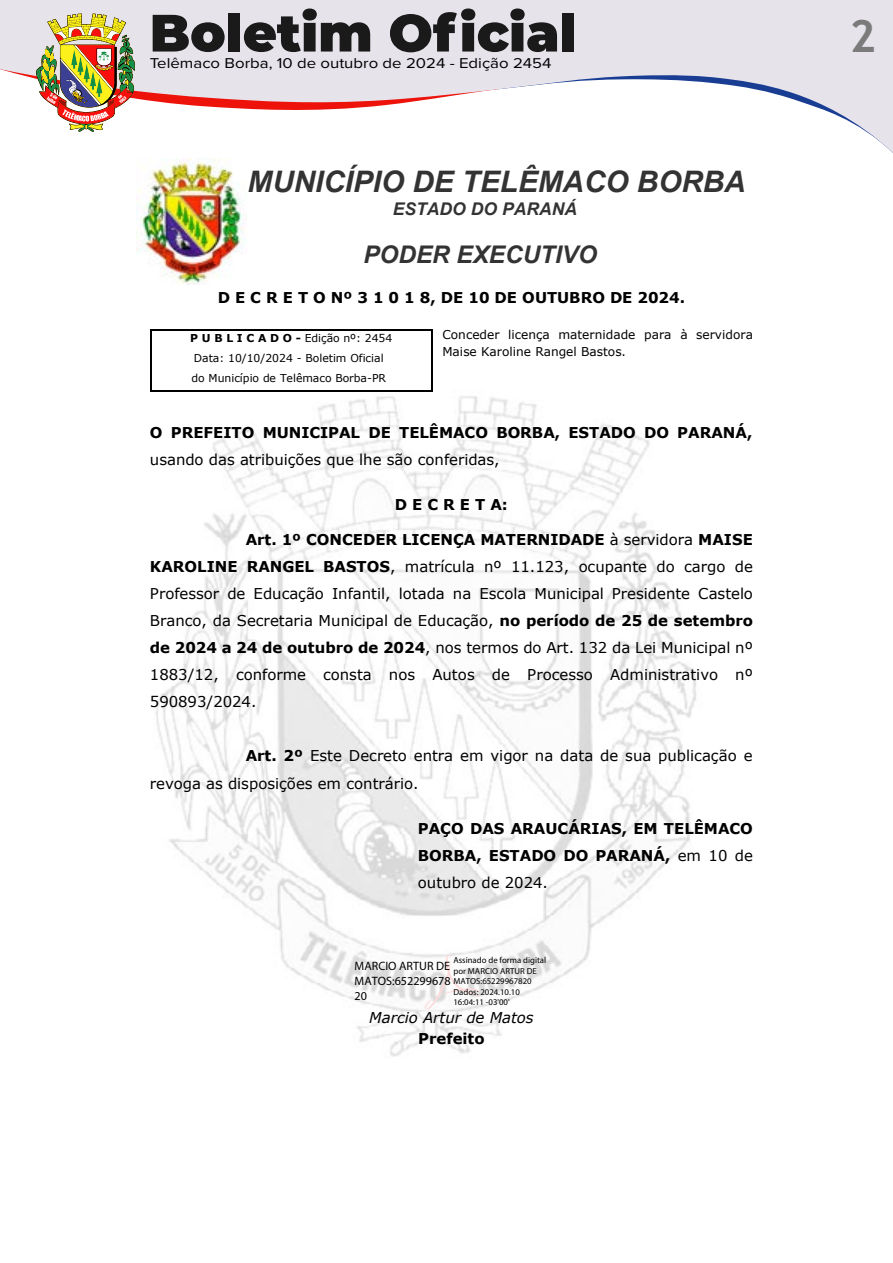
<style>
.page{position:relative;width:893px;height:1263px;background:#fff}
.page>*{position:absolute;margin:0;border:0;box-sizing:border-box;transform-origin:0 0}
.t1{font:700 45px "Trebuchet MS";color:#7c7b7b}
.t2{font:italic 700 29.7px "Arial";color:#333}
.t3{font:italic 700 24.3px "Arial";color:#333}
.t4{font:italic 700 17.55px "Arial";color:#333}
.t5{font:14.85px/27px "Verdana";color:#000;text-align:justify}
.t6{font:700 14.85px/27px "Verdana";color:#000;text-align:justify}
.t7{font:italic 14.85px "Verdana";color:#000}
.t8{font:14.7px "Proxima Nova";color:#000;scale:1.14 1}
.t9{font:12.15px/17px "Verdana";color:#000}
.t10{font:12.15px/14.5px "Myriad Pro";color:#000;text-align:justify}
.t11{font:10.8px/19.6px "Verdana";letter-spacing:-.005em;color:#000}
.t12{font:8.7px/10.5px "Myriad Pro";color:#000}
.s1{font-weight:700}
.s2{font-weight:400}
</style>
<div class="page">
<div style="left:0;top:0;width:893px;height:9px;background:#e6e3eb"></div>
<svg style="left:0;top:9px;width:893px;height:144px"></svg>
<img style="left:136px;top:158px;width:110px;height:127px">
<img style="left:155px;top:396px;width:541px;height:661px">
<hr style="left:152px;top:329px;width:279px;height:2px;background:#000">
<hr style="left:150px;top:331px;width:2px;height:59px;background:#000">
<hr style="left:152px;top:390px;width:279px;height:2px;background:#000">
<hr style="left:431px;top:331px;width:2px;height:59px;background:#000">
<svg style="left:425px;top:955px;width:54px;height:54px"></svg>
<p class="t8" style="left:150px;top:53px;width:354px">Telêmaco Borba, 10 de outubro de 2024 - Edição 2454</p>
<h2 class="t2" style="left:248px;top:162px;width:499px">MUNICÍPIO DE TELÊMACO BORBA</h2>
<p class="t4" style="left:393px;top:197px;width:186px">ESTADO DO PARANÁ</p>
<h3 class="t3" style="left:363px;top:238px;width:235px">PODER EXECUTIVO</h3>
<p class="t6" style="left:218px;top:284px;width:469px">D E C R E T O Nº 3 1 0 1 8, DE 10 DE OUTUBRO DE 2024.</p>
<p class="t9" style="left:442px;top:326px;width:312px">Conceder licença maternidade para à servidora<br>Maise Karoline Rangel Bastos.</p>
<p class="t11" style="left:190px;top:328px;width:204px"><span class="s1">P U B L I C A D O -</span> Edição nº: 2454<br>Data: 10/10/2024 - Boletim Oficial do Município de Telêmaco Borba-PR</p>
<p class="t6" style="left:150px;top:419px;width:604px">O PREFEITO MUNICIPAL DE TELÊMACO BORBA, ESTADO DO PARANÁ,</p>
<p class="t5" style="left:150px;top:446px;width:351px">usando das atribuições que lhe são conferidas,</p>
<p class="t6" style="left:395px;top:491px;width:115px">D E C R E T A:</p>
<p class="t5" style="left:150px;top:526px;width:605px;text-indent:96px"><span class="s1">Art. 1º CONCEDER LICENÇA MATERNIDADE</span> à servidora <span class="s1">MAISE KAROLINE RANGEL BASTOS</span>, matrícula nº 11.123, ocupante do cargo de Professor de Educação Infantil, lotada na Escola Municipal Presidente Castelo Branco, da Secretaria Municipal de Educação, <span class="s1">no período de 25 de setembro de 2024 a 24 de outubro de 2024</span>, nos termos do Art. 132 da Lei Municipal nº 1883/12, conforme consta nos Autos de Processo Administrativo nº 590893/2024.</p>
<p class="t5" style="left:150px;top:742px;width:604px;text-indent:96px"><span class="s1">Art. 2º</span> Este Decreto entra em vigor na data de sua publicação e revoga as disposições em contrário.</p>
<p class="t6" style="left:418px;top:814px;width:337px">PAÇO DAS ARAUCÁRIAS, EM TELÊMACO BORBA, ESTADO DO PARANÁ, <span class="s2">em 10 de outubro de 2024.</span></p>
<p class="t10" style="left:355px;top:959px;width:98px">MARCIO ARTUR DE MATOS:652299678<br>20</p>
<p class="t12" style="left:453px;top:955px;width:94px">Assinado de forma digital por MARCIO ARTUR DE<br>MATOS:65229967820<br>Dados: 2024.10.10<br>16:04:11 -03'00'</p>
<p class="t7" style="left:369px;top:1007px;width:166px">Marcio Artur de Matos</p>
<p class="t6" style="left:418px;top:1025px;width:68px">Prefeito</p>
<h1 class="t1" style="left:850px;top:8px;width:28px">2</h1>
</div>
